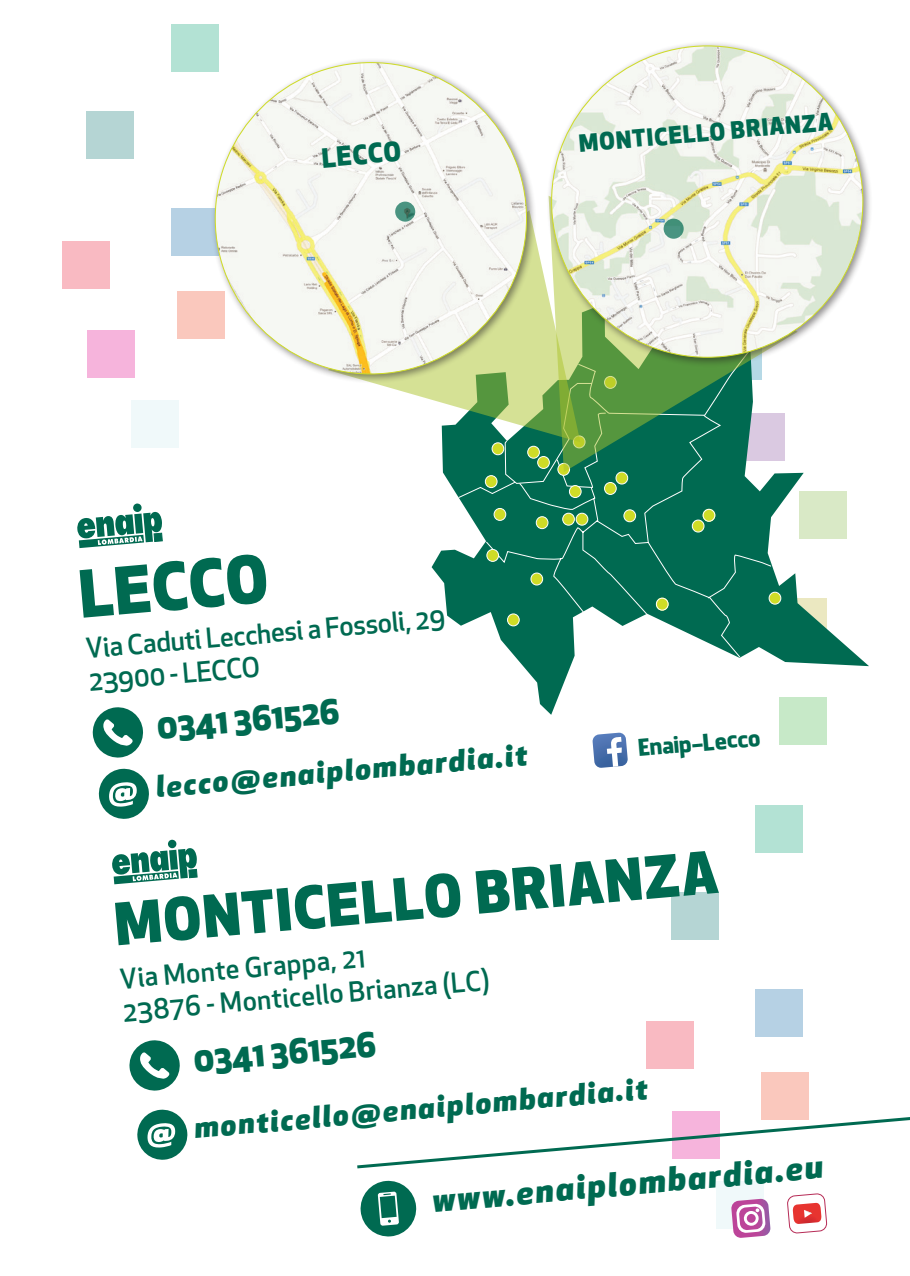
<style>
.page{position:relative;width:910px;height:1276px;background:#fff}
.page>*{position:absolute;margin:0;border:0;box-sizing:border-box;transform-origin:0 0}
.t1{font:800 63.6px "Apex New";color:#006a51}
.t2{font:800 56.7px "Apex New";color:#006a51}
.t3{font:800 33px "Apex New";color:#006a51}
.t4{font:italic 800 32.4px "Apex New";color:#006a51}
.t5{font:italic 800 29.4px "Apex New";color:#006a51}
.t6{font:500 27px/33px "Apex New";color:#006a51}
.t7{font:800 26.1px "Apex New";color:#006a51}
.t8{font:800 23.1px "Apex New";color:#006a51}
.t9{font:22.8px "Facebook Letter Faces";color:#006a51}
</style>
<div class="page">
<div style="left:755px;top:989px;width:48px;height:47px;background:#b6d1e4"></div>
<div style="left:716px;top:1181px;width:47px;height:48px;background:#f0f9fa"></div>
<div style="left:671px;top:892px;width:47px;height:47px;background:#b5d5d4"></div>
<div style="left:761px;top:1072px;width:48px;height:47px;background:#fac8bd"></div>
<div style="left:646px;top:1021px;width:48px;height:48px;background:#f9bac2"></div>
<div style="left:779px;top:697px;width:47px;height:47px;background:#c7e9c8"></div>
<div style="left:755px;top:805px;width:48px;height:48px;background:#b3e2d4"></div>
<div style="left:171px;top:208px;width:48px;height:48px;background:#b6d1e4"></div>
<div style="left:132px;top:401px;width:47px;height:47px;background:#f0f9fa"></div>
<div style="left:87px;top:111px;width:47px;height:48px;background:#b5d5d4"></div>
<div style="left:177px;top:291px;width:47px;height:48px;background:#fac8bd"></div>
<div style="left:62px;top:241px;width:47px;height:47px;background:#f9bac2"></div>
<div style="left:88px;top:330px;width:47px;height:47px;background:#f6b4dc"></div>
<div style="left:171px;top:25px;width:48px;height:47px;background:#b3e2d4"></div>
<svg style="left:731px;top:1198px;width:40px;height:40px"></svg>
<svg style="left:787px;top:1193px;width:40px;height:41px"></svg>
<svg style="left:592px;top:732px;width:36px;height:36px"></svg>
<svg style="left:77px;top:503px;width:85px;height:45px"></svg>
<svg style="left:112px;top:839px;width:85px;height:45px"></svg>
<svg style="left:98px;top:768px;width:51px;height:51px"></svg>
<svg style="left:92px;top:707px;width:51px;height:51px"></svg>
<svg style="left:360px;top:1180px;width:57px;height:57px"></svg>
<svg style="left:432px;top:442px;width:437px;height:273px"></svg>
<svg style="left:485px;top:472px;width:287px;height:186px;background:#29826d"></svg>
<div style="left:624px;top:510px;width:12px;height:12px;background:#cfdc27;border-radius:50%"></div>
<div style="left:623px;top:509px;width:13px;height:13px;border:1px solid #fff;border-radius:50%"></div>
<svg style="left:458px;top:442px;width:293px;height:56px;background:#096f57"></svg>
<div style="left:656px;top:598px;width:12px;height:12px;background:#cfdc27;border-radius:50%"></div>
<div style="left:656px;top:598px;width:12px;height:12px;border:1px solid #fff;border-radius:50%"></div>
<div style="left:616px;top:472px;width:12px;height:12px;background:#cfdc27;border-radius:50%"></div>
<div style="left:616px;top:472px;width:12px;height:12px;border:1px solid #fff;border-radius:50%"></div>
<div style="left:604px;top:482px;width:12px;height:12px;background:#cfdc27;border-radius:50%"></div>
<div style="left:604px;top:482px;width:13px;height:13px;border:1px solid #fff;border-radius:50%"></div>
<div style="left:569px;top:485px;width:12px;height:12px;background:#cfdc27;border-radius:50%"></div>
<div style="left:569px;top:485px;width:12px;height:13px;border:1px solid #fff;border-radius:50%"></div>
<svg style="left:558px;top:463px;width:12px;height:12px"></svg>
<div style="left:557px;top:463px;width:13px;height:13px;border:1px solid #fff;border-radius:50%"></div>
<div style="left:576px;top:513px;width:12px;height:12px;background:#cfdc27;border-radius:50%"></div>
<div style="left:576px;top:513px;width:12px;height:12px;border:1px solid #fff;border-radius:50%"></div>
<div style="left:563px;top:513px;width:11px;height:12px;background:#cfdc27;border-radius:50%"></div>
<div style="left:562px;top:513px;width:13px;height:12px;border:1px solid #fff;border-radius:50%"></div>
<div style="left:536px;top:517px;width:12px;height:11px;background:#cfdc27;border-radius:50%"></div>
<div style="left:536px;top:516px;width:12px;height:13px;border:1px solid #fff;border-radius:50%"></div>
<div style="left:494px;top:508px;width:12px;height:12px;background:#cfdc27;border-radius:50%"></div>
<div style="left:494px;top:508px;width:12px;height:13px;border:1px solid #fff;border-radius:50%"></div>
<div style="left:485px;top:475px;width:12px;height:12px;background:#cfdc27;border-radius:50%"></div>
<div style="left:485px;top:475px;width:12px;height:13px;border:1px solid #fff;border-radius:50%"></div>
<div style="left:492px;top:443px;width:12px;height:12px;background:#cfdc27;border-radius:50%"></div>
<div style="left:492px;top:442px;width:12px;height:13px;border:1px solid #fff;border-radius:50%"></div>
<div style="left:538px;top:456px;width:11px;height:12px;background:#cfdc27;border-radius:50%"></div>
<div style="left:537px;top:456px;width:13px;height:13px;border:1px solid #fff;border-radius:50%"></div>
<div style="left:528px;top:446px;width:11px;height:12px;background:#cfdc27;border-radius:50%"></div>
<div style="left:527px;top:446px;width:13px;height:12px;border:1px solid #fff;border-radius:50%"></div>
<div style="left:531px;top:573px;width:12px;height:12px;background:#cfdc27;border-radius:50%"></div>
<div style="left:531px;top:573px;width:12px;height:12px;border:1px solid #fff;border-radius:50%"></div>
<div style="left:507px;top:614px;width:12px;height:12px;background:#cfdc27;border-radius:50%"></div>
<div style="left:507px;top:613px;width:13px;height:13px;border:1px solid #fff;border-radius:50%"></div>
<div style="left:487px;top:549px;width:12px;height:12px;background:#cfdc27;border-radius:50%"></div>
<div style="left:486px;top:549px;width:13px;height:13px;border:1px solid #fff;border-radius:50%"></div>
<div style="left:703px;top:509px;width:12px;height:12px;background:#cfdc27;border-radius:50%"></div>
<div style="left:703px;top:509px;width:12px;height:12px;border:1px solid #fff;border-radius:50%"></div>
<div style="left:692px;top:520px;width:12px;height:12px;background:#cfdc27;border-radius:50%"></div>
<div style="left:692px;top:520px;width:12px;height:12px;border:1px solid #fff;border-radius:50%"></div>
<div style="left:769px;top:592px;width:12px;height:12px;background:#cfdc27;border-radius:50%"></div>
<div style="left:769px;top:592px;width:12px;height:12px;border:1px solid #fff;border-radius:50%"></div>
<svg style="left:377px;top:245px;width:172px;height:197px"></svg>
<div style="left:211px;top:58px;width:326px;height:326px;background:#231f20;opacity:.5"></div>
<img style="left:215px;top:63px;width:311px;height:311px;border-radius:156px">
<svg style="left:395px;top:202px;width:20px;height:20px"></svg>
<svg style="left:137px;top:1109px;width:51px;height:51px"></svg>
<svg style="left:129px;top:1040px;width:51px;height:51px"></svg>
<svg style="left:549px;top:367px;width:249px;height:105px;background:#57986b"></svg>
<div style="left:547px;top:41px;width:326px;height:326px;background:#231f20;opacity:.5"></div>
<img style="left:552px;top:46px;width:311px;height:311px;border-radius:156px">
<div style="left:664px;top:219px;width:20px;height:20px;background:#499481;border-radius:50%"></div>
<svg style="left:357px;top:1111px;width:553px;height:58px"></svg>
<p class="t7" style="left:320px;top:140px;width:81px;rotate:-5deg">LECCO</p>
<p class="t8" style="left:578px;top:128px;width:256px;rotate:-5deg">MONTICELLO BRIANZA</p>
<h1 class="t1" style="left:75px;top:550px;width:191px;rotate:-5deg">LECCO</h1>
<p class="t6" style="left:85px;top:632px;width:362px;rotate:-5deg">Via Caduti Lecchesi a Fossoli, 29<br>23900 - LECCO</p>
<p class="t3" style="left:155px;top:704px;width:184px;rotate:-5deg">0341 361526</p>
<p class="t5" style="left:154px;top:766px;width:374px;rotate:-5deg">lecco@enaiplombardia.it</p>
<p class="t9" style="left:637px;top:734px;width:123px;rotate:-5deg">Enaip-Lecco</p>
<h2 class="t2" style="left:111px;top:885px;width:606px;rotate:-5deg">MONTICELLO BRIANZA</h2>
<p class="t6" style="left:119px;top:962px;width:370px;rotate:-5deg">Via Monte Grappa, 21<br>23876 - Monticello Brianza (LC)</p>
<p class="t3" style="left:192px;top:1037px;width:184px;rotate:-5deg">0341 361526</p>
<p class="t5" style="left:193px;top:1107px;width:456px;rotate:-5deg">monticello@enaiplombardia.it</p>
<p class="t4" style="left:430px;top:1177px;width:393px;rotate:-5deg">www.enaiplombardia.eu</p>
</div>
